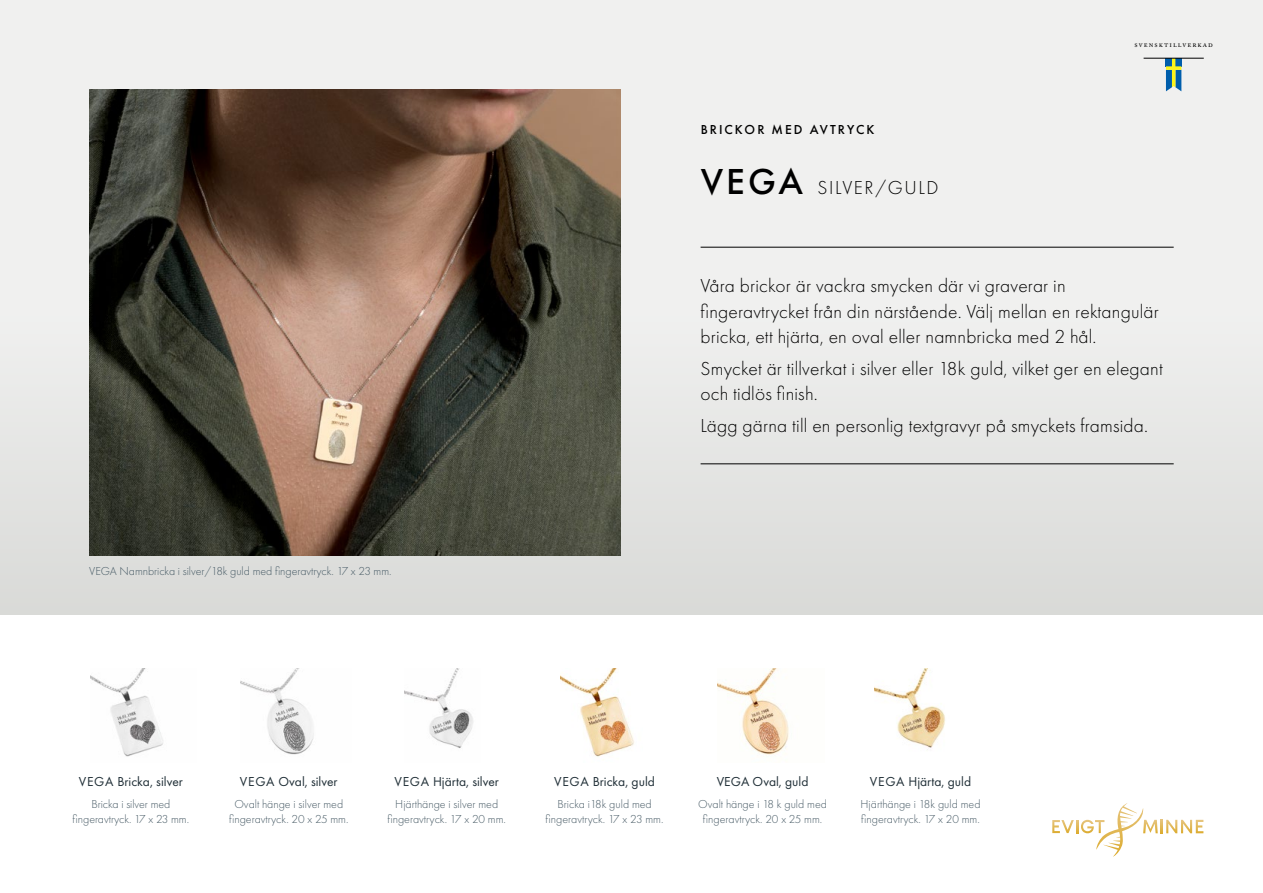
<style>
.page{position:relative;width:1263px;height:893px;background:#fff}
.page>*{position:absolute;margin:0;border:0;box-sizing:border-box;transform-origin:0 0}
.t1{font:300 19.5px/25.5px "Futura PT";letter-spacing:.01em;color:#000}
.t2{font:300 19.5px "Futura PT";letter-spacing:.08em;color:#000}
.t3{font:13.5px "Futura PT";color:#1f2e36}
.t4{font:500 13.5px "Futura PT";letter-spacing:.15em;color:#000}
.t5{font:300 12px/15px "Futura PT";color:#475a65;text-align:center}
.t6{font:7.95px "Adobe Caslon Pro";letter-spacing:.13em;color:#000}
.s1{font-weight:500;font-size:37.5px}
</style>
<div class="page">
<div style="left:0;top:0;width:1263px;height:614px;background:linear-gradient(to bottom,#f6f5f5,#dedfdd)"></div>
<svg style="left:1052px;top:803px;width:151px;height:54px"></svg>
<svg style="left:1166px;top:59px;width:15px;height:32px"></svg>
<hr style="left:1143px;top:58px;width:61px;height:1px;background:#000">
<img style="left:89px;top:89px;width:532px;height:466px">
<hr style="left:701px;top:247px;width:473px;height:1px;background:#000">
<hr style="left:701px;top:463px;width:473px;height:1px;background:#000">
<img style="left:90px;top:668px;width:73px;height:89px">
<img style="left:240px;top:668px;width:74px;height:87px">
<img style="left:561px;top:669px;width:73px;height:88px">
<img style="left:717px;top:669px;width:72px;height:86px">
<img style="left:404px;top:668px;width:69px;height:80px">
<img style="left:874px;top:669px;width:71px;height:79px">
<p class="t5" style="left:89px;top:563px;width:304px">VEGA Namnbricka i silver/18k guld med fingeravtryck. 17 x 23 mm.</p>
<p class="t4" style="left:701px;top:121px;width:175px">BRICKOR MED AVTRYCK</p>
<h1 class="t2" style="left:701px;top:176px;width:239px"><span class="s1">VEGA</span> SILVER/GULD</h1>
<p class="t6" style="left:1134px;top:40px;width:80px">svensktillverkad</p>
<h1 class="t1" style="left:701px;top:273px;width:460px">Våra brickor är vackra smycken där vi graverar in fingeravtrycket från din närstående. Välj mellan en rektangulär bricka, ett hjärta, en oval eller namnbricka med 2 hål.</h1>
<h1 class="t1" style="left:701px;top:355px;width:464px">Smycket är tillverkat i silver eller 18k guld, vilket ger en elegant och tidlös finish.</h1>
<h1 class="t1" style="left:701px;top:412px;width:449px">Lägg gärna till en personlig textgravyr på smyckets framsida.</h1>
<p class="t3" style="left:79px;top:774px;width:105px">VEGA Bricka, silver</p>
<p class="t5" style="left:73px;top:796px;width:118px">Bricka i silver med fingeravtryck. 17 x 23 mm.</p>
<p class="t3" style="left:240px;top:774px;width:99px">VEGA Oval, silver</p>
<p class="t5" style="left:229px;top:796px;width:121px">Ovalt hänge i silver med fingeravtryck. 20 x 25 mm.</p>
<p class="t3" style="left:395px;top:774px;width:106px">VEGA Hjärta, silver</p>
<p class="t5" style="left:387px;top:796px;width:120px">Hjärthänge i silver med fingeravtryck. 17 x 20 mm.</p>
<p class="t3" style="left:554px;top:774px;width:102px">VEGA Bricka, guld</p>
<p class="t5" style="left:546px;top:796px;width:119px">Bricka i18k guld med fingeravtryck. 17 x 23 mm.</p>
<p class="t3" style="left:717px;top:774px;width:93px">VEGA Oval, guld</p>
<p class="t5" style="left:698px;top:796px;width:130px">Ovalt hänge i 18 k guld med fingeravtryck. 20 x 25 mm.</p>
<p class="t3" style="left:870px;top:774px;width:103px">VEGA Hjärta, guld</p>
<p class="t5" style="left:860px;top:796px;width:121px;text-align:left">Hjärthänge i 18k guld med fingeravtryck. 17 x 20 mm.</p>
</div>
